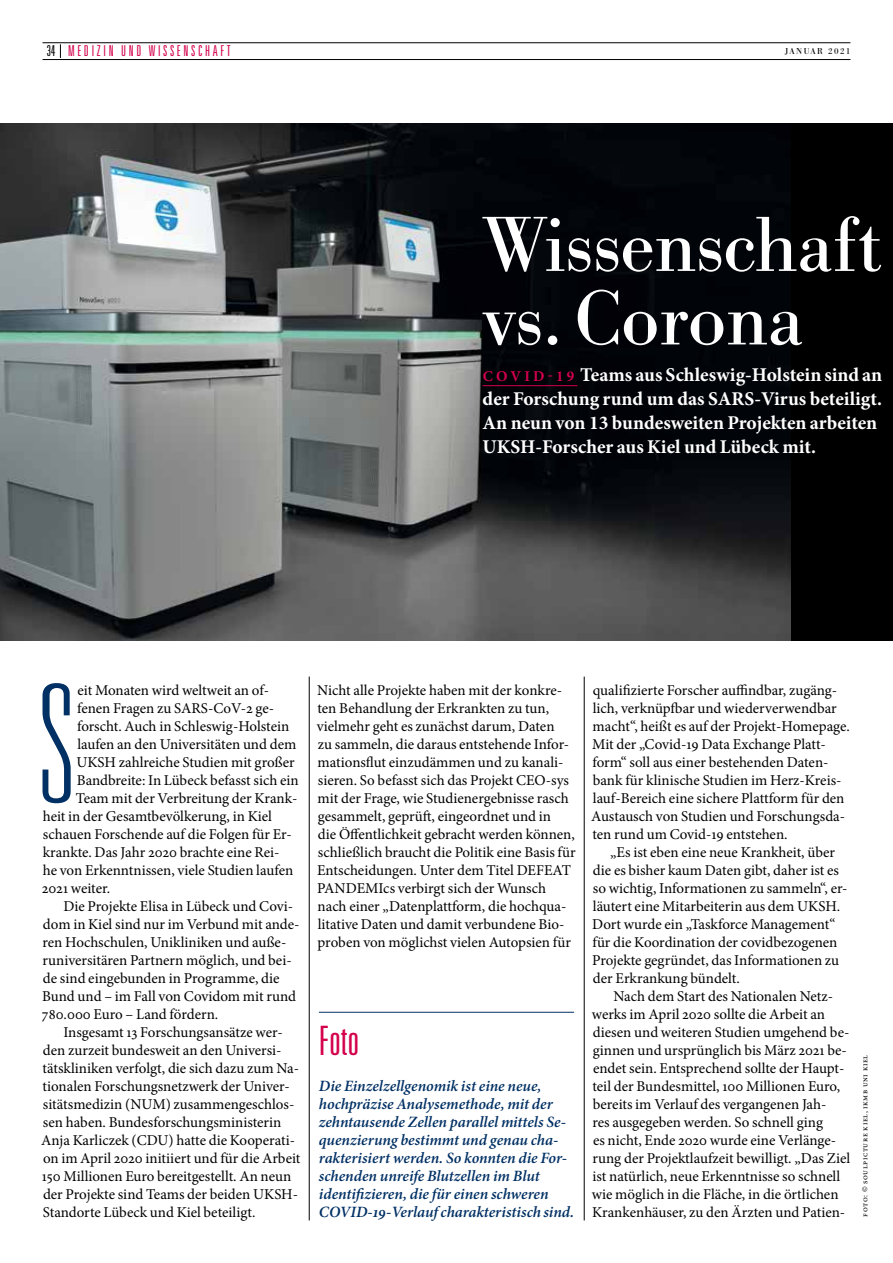
<style>
.page{position:relative;width:893px;height:1263px;background:#fff}
.page>*{position:absolute;margin:0;border:0;box-sizing:border-box;transform-origin:0 0}
.t1{font:100 ultra-condensed 164.55px "Univers LT Std";color:#003064}
.t2{font:81px/73.5px "Bodoni URW";letter-spacing:-.005em;color:#fff}
.t3{font:300 ultra-condensed 40.5px "Univers LT Std";color:#d4004b}
.t4{font:700 19.5px/24px "Minion Pro";color:#fff}
.t5{font:italic 600 15.75px/18px "Minion Pro";letter-spacing:-.005em;color:#003064}
.t6{font:15px/18px "Minion Pro";color:#000}
.t7{font:300 ultra-condensed 15px "Univers LT Std";letter-spacing:.18em;color:#d4004b}
.t8{font:9px "Bodoni URW";letter-spacing:.16em;color:#000}
.t9{font:8.25px "Minion Pro";letter-spacing:.07em;color:#000}
.s1{color:#000}
.s2{font-size:15px;color:#d4004b}
</style>
<div class="page">
<hr style="left:43px;top:42px;width:807px;height:1px;background:#000">
<hr style="left:43px;top:59px;width:807px;height:1px;background:#000">
<svg style="left:60px;top:44px;width:1px;height:14px"></svg>
<hr style="left:309px;top:677px;width:1px;height:543px;background:#000">
<hr style="left:584px;top:677px;width:1px;height:543px;background:#000">
<div style="left:0;top:123px;width:893px;height:518px;background:#000"></div>
<img style="left:0;top:123px;width:791px;height:518px">
<hr style="left:319px;top:1012px;width:255px;height:1px;background:#003064">
<hr style="left:483px;top:385px;width:94px;height:1px;background:#d4004b">
<p class="t7" style="left:47px;top:43px;width:185px"><span class="s1">34</span> MEDIZIN UND WISSENSCHAFT</p>
<p class="t8" style="left:785px;top:46px;width:67px">JANUAR 2021</p>
<h2 class="t2" style="left:483px;top:208px;width:400px">Wissenschaft vs. Corona</h2>
<h3 class="t4" style="left:483px;top:363px;width:401px"><span class="s2">C O V I D - 1 9</span> Teams aus Schleswig-Holstein sind an der Forschung rund um das SARS-Virus beteiligt.<br>An neun von 13 bundesweiten Projekten arbeiten UKSH-Forscher aus Kiel und Lübeck mit.</h3>
<h1 class="t1" style="left:39px;top:660px;width:36px">S</h1>
<p class="t6" style="left:78px;top:681px;width:193px">eit Monaten wird weltweit an of-</p>
<p class="t6" style="left:77px;top:699px;width:199px">fenen Fragen zu SARS-CoV-2 ge-</p>
<p class="t6" style="left:77px;top:717px;width:214px">forscht. Auch in Schleswig-Holstein</p>
<p class="t6" style="left:77px;top:735px;width:220px">laufen an den Universitäten und dem</p>
<p class="t6" style="left:76px;top:753px;width:220px">UKSH zahlreiche Studien mit großer</p>
<p class="t6" style="left:77px;top:771px;width:223px">Bandbreite: In Lübeck befasst sich ein</p>
<p class="t6" style="left:76px;top:789px;width:223px">Team mit der Verbreitung der Krank-</p>
<p class="t6" style="left:43px;top:807px;width:231px">heit in der Gesamtbevölkerung, in Kiel</p>
<p class="t6" style="left:43px;top:825px;width:250px">schauen Forschende auf die Folgen für Er-</p>
<p class="t6" style="left:43px;top:843px;width:238px">krankte. Das Jahr 2020 brachte eine Rei-</p>
<p class="t6" style="left:43px;top:861px;width:252px">he von Erkenntnissen, viele Studien laufen</p>
<p class="t6" style="left:42px;top:879px;width:70px">2021 weiter.</p>
<p class="t6" style="left:63px;top:897px;width:231px">Die Projekte Elisa in Lübeck und Covi-</p>
<p class="t6" style="left:43px;top:915px;width:258px">dom in Kiel sind nur im Verbund mit ande-</p>
<p class="t6" style="left:43px;top:933px;width:245px">ren Hochschulen, Unikliniken und auße-</p>
<p class="t6" style="left:43px;top:951px;width:251px">runiversitären Partnern möglich, und bei-</p>
<p class="t6" style="left:43px;top:969px;width:238px">de sind eingebunden in Programme, die</p>
<p class="t6" style="left:42px;top:987px;width:255px">Bund und – im Fall von Covidom mit rund</p>
<p class="t6" style="left:42px;top:1005px;width:178px">780.000 Euro – Land fördern.</p>
<p class="t6" style="left:63px;top:1023px;width:221px">Insgesamt 13 Forschungsansätze wer-</p>
<p class="t6" style="left:43px;top:1041px;width:240px">den zurzeit bundesweit an den Universi-</p>
<p class="t6" style="left:42px;top:1059px;width:258px">tätskliniken verfolgt, die sich dazu zum Na-</p>
<p class="t6" style="left:42px;top:1077px;width:249px">tionalen Forschungsnetzwerk der Univer-</p>
<p class="t6" style="left:43px;top:1095px;width:253px">sitätsmedizin (NUM) zusammengeschlos-</p>
<p class="t6" style="left:43px;top:1113px;width:240px">sen haben. Bundesforschungsministerin</p>
<p class="t6" style="left:41px;top:1131px;width:255px">Anja Karliczek (CDU) hatte die Kooperati-</p>
<p class="t6" style="left:43px;top:1149px;width:259px">on im April 2020 initiiert und für die Arbeit</p>
<p class="t6" style="left:42px;top:1167px;width:251px">150 Millionen Euro bereitgestellt. An neun</p>
<p class="t6" style="left:43px;top:1185px;width:257px">der Projekte sind Teams der beiden UKSH-</p>
<p class="t6" style="left:43px;top:1203px;width:214px">Standorte Lübeck und Kiel beteiligt.</p>
<p class="t6" style="left:317px;top:681px;width:260px">Nicht alle Projekte haben mit der konkre&shy;ten Behandlung der Erkrankten zu tun, vielmehr geht es zunächst darum, Daten<br>zu sammeln, die daraus entstehende Infor&shy;mationsflut einzudämmen und zu kanali&shy;sieren. So befasst sich das Projekt CEO-sys mit der Frage, wie Studienergebnisse rasch gesammelt, geprüft, eingeordnet und in<br>die Öffentlichkeit gebracht werden können, schließlich braucht die Politik eine Basis für Entscheidungen. Unter dem Titel DEFEAT PANDEMIcs verbirgt sich der Wunsch nach einer „Datenplattform, die hochqua&shy;litative Daten und damit verbundene Bio&shy;proben von möglichst vielen Autopsien für</p>
<h3 class="t3" style="left:319px;top:1020px;width:42px">Foto</h3>
<p class="t5" style="left:319px;top:1076px;width:257px">Die Einzelzellgenomik ist eine neue, hochpräzise Analysemethode, mit der zehntausende Zellen parallel mittels Se&shy;quenzierung bestimmt und genau cha&shy;rakterisiert werden. So konnten die For&shy;schenden unreife Blutzellen im Blut identifizieren, die für einen schweren COVID-19-Verlauf charakteristisch sind.</p>
<p class="t6" style="left:591px;top:681px;width:260px">qualifizierte Forscher auffindbar, zugäng&shy;lich, verknüpfbar und wiederverwendbar macht“, heißt es auf der Projekt-Homepage.<br>Mit der „Covid-19 Data Exchange Platt&shy;form“ soll aus einer bestehenden Daten&shy;bank für klinische Studien im Herz-Kreis&shy;lauf-Bereich eine sichere Plattform für den Austausch von Studien und Forschungsda&shy;ten rund um Covid-19 entstehen.</p>
<p class="t6" style="left:592px;top:843px;width:257px;text-indent:18px">„Es ist eben eine neue Krankheit, über die es bisher kaum Daten gibt, daher ist es so wichtig, Informationen zu sammeln“, er&shy;läutert eine Mitarbeiterin aus dem UKSH.<br>Dort wurde ein „Taskforce Management“ für die Koordination der covidbezogenen Projekte gegründet, das Informationen zu der Erkrankung bündelt.</p>
<p class="t6" style="left:592px;top:987px;width:260px;text-indent:22px">Nach dem Start des Nationalen Netz&shy;werks im April 2020 sollte die Arbeit an diesen und weiteren Studien umgehend be&shy;ginnen und ursprünglich bis März 2021 be&shy;endet sein. Entsprechend sollte der Haupt&shy;teil der Bundesmittel, 100 Millionen Euro, bereits im Verlauf des vergangenen Jah-<br>res ausgegeben werden. So schnell ging<br>es nicht, Ende 2020 wurde eine Verlänge&shy;rung der Projektlaufzeit bewilligt. „Das Ziel ist natürlich, neue Erkenntnisse so schnell wie möglich in die Fläche, in die örtlichen Krankenhäuser, zu den Ärzten und Patien-</p>
<p class="t9" style="left:859px;top:1217px;width:163px;rotate:-90deg">Foto: © SoulPicture Kiel, IKMB Uni Kiel</p>
</div>
